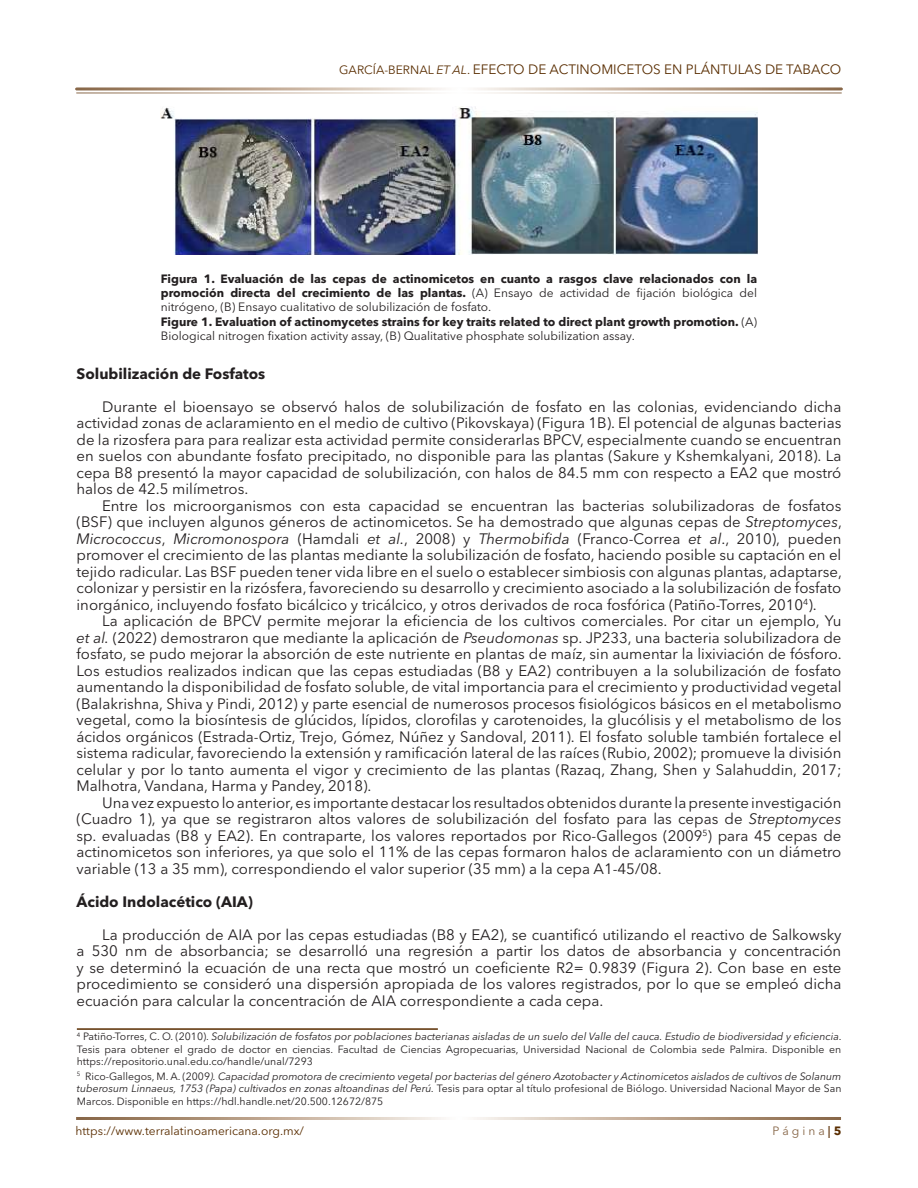
<style>
.page{position:relative;width:918px;height:1188px;background:#fff}
.page>*{position:absolute;margin:0;border:0;box-sizing:border-box;transform-origin:0 0}
._5_-CONTENIDO{font:15px/16.5px "Avenir Next LT Pro";color:#231f20;text-align:justify}
._5_-CONTENIDO-2{font:700 15px "Avenir Next LT Pro";color:#231f20}
.t1{font:13.5px "Avenir Next LT Pro";color:#592d00}
._13_-TITULO_FIGURA{font:700 12px/14.4px "Avenir Next LT Pro";color:#231f20;text-align:justify}
.t2{font:12px "Avenir Next LT Pro";color:#592d00}
.t3{font:12px "Avenir Next LT Pro";color:#866546}
.t4{font:italic 10.5px/12.6px "Avenir Next LT Pro";color:#231f20;text-align:justify}
.t5{font:10.5px/12.6px "Avenir Next LT Pro";color:#231f20;text-align:justify}
.s1{font-size:12px}
.s2{font-style:italic;font-size:12px}
.s3{font-weight:400}
.s4{font-style:italic}
.s5{font-style:normal}
.s6{font-weight:700}
.s7{font-weight:700;color:#592d00}
</style>
<div class="page">
<hr style="left:77px;top:1028px;width:361px;height:2px;background:#592d00">
<img style="left:161px;top:106px;width:596px;height:148px">
<p class="t1" style="left:339px;top:61px;width:504px"><span class="s1">GARCÍA-BERNAL</span> <span class="s2">ET AL</span><span class="s1">.</span> EFECTO DE ACTINOMICETOS EN PLÁNTULAS DE TABACO</p>
<p class="_13_-TITULO_FIGURA" style="left:161px;top:271px;width:598px">Figura 1. Evaluación de las cepas de actinomicetos en cuanto a rasgos clave relacionados con la promoción directa del crecimiento de las plantas. <span class="s3">(A) Ensayo de actividad de fijación biológica del nitrógeno, (B) Ensayo cualitativo de solubilización de fosfato.</span></p>
<p class="_13_-TITULO_FIGURA" style="left:161px;top:314px;width:598px">Figure 1. Evaluation of actinomycetes strains for key traits related to direct plant growth promotion. <span class="s3">(A)<br>Biological nitrogen fixation activity assay, (B) Qualitative phosphate solubilization assay.</span></p>
<p class="_5_-CONTENIDO-2" style="left:77px;top:364px;width:190px">Solubilización de Fosfatos</p>
<p class="_5_-CONTENIDO" style="left:77px;top:398px;width:767px;text-indent:26px">Durante el bioensayo se observó halos de solubilización de fosfato en las colonias, evidenciando dicha actividad zonas de aclaramiento en el medio de cultivo (Pikovskaya) (Figura 1B). El potencial de algunas bacterias de la rizosfera para para realizar esta actividad permite considerarlas BPCV, especialmente cuando se encuentran en suelos con abundante fosfato precipitado, no disponible para las plantas (Sakure y Kshemkalyani, 2018). La cepa B8 presentó la mayor capacidad de solubilización, con halos de 84.5 mm con respecto a EA2 que mostró halos de 42.5 milímetros.</p>
<p class="_5_-CONTENIDO" style="left:77px;top:497px;width:767px;text-indent:26px">Entre los microorganismos con esta capacidad se encuentran las bacterias solubilizadoras de fosfatos (BSF) que incluyen algunos géneros de actinomicetos. Se ha demostrado que algunas cepas de <span class="s4">Streptomyces</span>, <span class="s4">Micrococcus</span>, <span class="s4">Micromonospora</span> (Hamdali <span class="s4">et al.</span>, 2008) y <span class="s4">Thermobifida</span> (Franco-Correa <span class="s4">et al</span>., 2010), pueden promover el crecimiento de las plantas mediante la solubilización de fosfato, haciendo posible su captación en el tejido radicular. Las BSF pueden tener vida libre en el suelo o establecer simbiosis con algunas plantas, adaptarse, colonizar y persistir en la rizósfera, favoreciendo su desarrollo y crecimiento asociado a la solubilización de fosfato inorgánico, incluyendo fosfato bicálcico y tricálcico, y otros derivados de roca fosfórica (Patiño-Torres, 2010<sup>4</sup>).</p>
<p class="_5_-CONTENIDO" style="left:77px;top:613px;width:767px;text-indent:26px">La aplicación de BPCV permite mejorar la eficiencia de los cultivos comerciales. Por citar un ejemplo, Yu <span class="s4">et al.</span> (2022) demostraron que mediante la aplicación de <span class="s4">Pseudomonas</span> sp. JP233, una bacteria solubilizadora de fosfato, se pudo mejorar la absorción de este nutriente en plantas de maíz, sin aumentar la lixiviación de fósforo.<br>Los estudios realizados indican que las cepas estudiadas (B8 y EA2) contribuyen a la solubilización de fosfato aumentando la disponibilidad de fosfato soluble, de vital importancia para el crecimiento y productividad vegetal (Balakrishna, Shiva y Pindi, 2012) y parte esencial de numerosos procesos fisiológicos básicos en el metabolismo vegetal, como la biosíntesis de glúcidos, lípidos, clorofilas y carotenoides, la glucólisis y el metabolismo de los ácidos orgánicos (Estrada-Ortiz, Trejo, Gómez, Núñez y Sandoval, 2011). El fosfato soluble también fortalece el sistema radicular, favoreciendo la extensión y ramificación lateral de las raíces (Rubio, 2002); promueve la división celular y por lo tanto aumenta el vigor y crecimiento de las plantas (Razaq, Zhang, Shen y Salahuddin, 2017; Malhotra, Vandana, Harma y Pandey, 2018).</p>
<p class="_5_-CONTENIDO" style="left:77px;top:794px;width:766px;text-indent:26px">Una vez expuesto lo anterior, es importante destacar los resultados obtenidos durante la presente investigación (Cuadro 1), ya que se registraron altos valores de solubilización del fosfato para las cepas de <span class="s4">Streptomyces </span>sp. evaluadas (B8 y EA2). En contraparte, los valores reportados por Rico-Gallegos (2009<sup>5</sup>) para 45 cepas de actinomicetos son inferiores, ya que solo el 11% de las cepas formaron halos de aclaramiento con un diámetro variable (13 a 35 mm), correspondiendo el valor superior (35 mm) a la cepa A1-45/08.</p>
<p class="_5_-CONTENIDO-2" style="left:77px;top:892px;width:178px">Ácido Indolacético (AIA)</p>
<p class="_5_-CONTENIDO" style="left:77px;top:926px;width:766px;text-indent:26px">La producción de AIA por las cepas estudiadas (B8 y EA2), se cuantificó utilizando el reactivo de Salkowsky a 530 nm de absorbancia; se desarrolló una regresión a partir los datos de absorbancia y concentración y se determinó la ecuación de una recta que mostró un coeficiente R2= 0.9839 (Figura 2). Con base en este procedimiento se consideró una dispersión apropiada de los valores registrados, por lo que se empleó dicha ecuación para calcular la concentración de AIA correspondiente a cada cepa.</p>
<p class="t5" style="left:77px;top:1030px;width:766px"><sup>4</sup> Patiño-Torres, C. O. (2010). <span class="s4">Solubilización de fosfatos por poblaciones bacterianas aisladas de un suelo del Valle del cauca. Estudio de biodiversidad y eficiencia</span>.<br>Tesis para obtener el grado de doctor en ciencias. Facultad de Ciencias Agropecuarias, Universidad Nacional de Colombia sede Palmira. Disponible en https://repositorio.unal.edu.co/handle/unal/7293</p>
<p class="t4" style="left:77px;top:1070px;width:766px"><sup>5</sup> <span class="s5">Rico-Gallegos, M. A. (2009</span>). Capacidad promotora de crecimiento vegetal por bacterias del género Azotobacter y Actinomicetos aislados de cultivos de Solanum tuberosum Linnaeus, 1753 (Papa) cultivados en zonas altoandinas del Perú. <span class="s5">Tesis para optar al título profesional de Biólogo. Universidad Nacional Mayor de San Marcos. Disponible en https://hdl.handle.net/20.500.12672/875</span></p>
<p class="t2" style="left:76px;top:1124px;width:230px">https://www.terralatinoamericana.org.mx/</p>
<p class="t3" style="left:772px;top:1124px;width:70px">P á g i n a<span class="s6">|</span><span class="s7">5</span></p>
</div>
